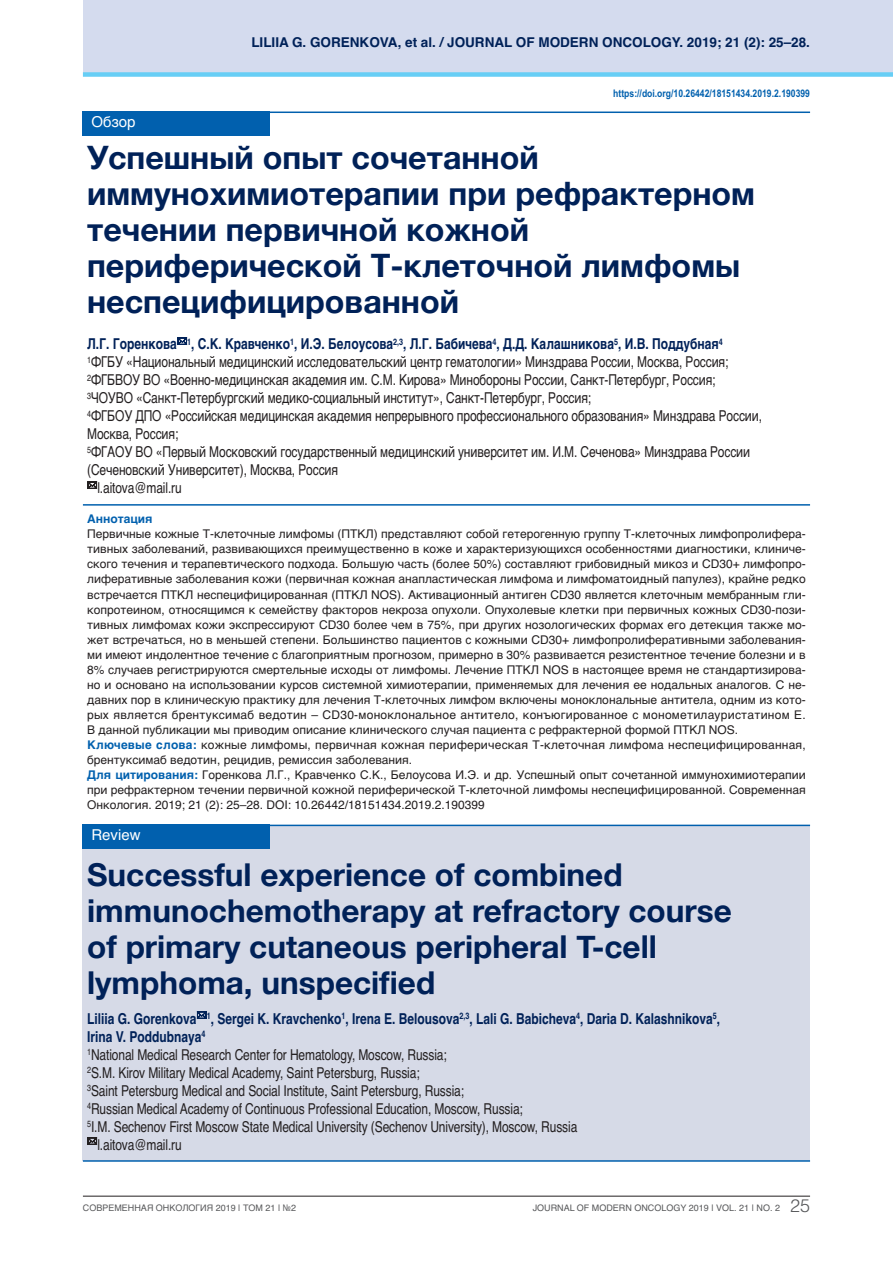
<style>
.page{position:relative;width:893px;height:1263px;background:#fff}
.page>*{position:absolute;margin:0;border:0;box-sizing:border-box;transform-origin:0 0}
.t1{font:32.25px/36px "font 0000000022 c 25795";color:#002158}
.t2{font:31.5px/36px "font 0000000022 c 25795";color:#002158}
.t3{font:15px "Helvetica";letter-spacing:-.01em;color:#231f20;scale:.8 1}
.t4{font:700 15px "Helvetica";color:#002158;scale:.8 1}
.t5{font:15px "Helvetica";color:#fff}
.t6{font:700 13.5px "Helvetica";color:#002158}
.t7{font:12px/15px "Helvetica";color:#231f20}
.t8{font:700 12px "Helvetica";color:#0160ae}
.t9{font:700 10.5px "Arial Narrow";color:#0160ae}
.t10{font:9px "Helvetica";color:#57585a}
.s1{font-weight:700;color:#0160ae}
.s2{font-weight:300;font-size:18px}
</style>
<div class="page">
<div style="left:83px;top:0;width:810px;height:74px;background:#d4dbee"></div>
<hr style="left:83px;top:1196px;width:727px;height:1px;background:#231f20">
<div style="left:83px;top:72px;width:810px;height:5px;background:#67cef5"></div>
<div style="left:83px;top:825px;width:727px;height:336px;background:#d6dae7"></div>
<div style="left:83px;top:112px;width:187px;height:24px;background:#0160ae"></div>
<div style="left:83px;top:825px;width:187px;height:24px;background:#0160ae"></div>
<hr style="left:83px;top:112px;width:727px;height:1px;background:#0160ae">
<hr style="left:83px;top:504px;width:727px;height:2px;background:#0160ae">
<hr style="left:83px;top:825px;width:727px;height:1px;background:#0160ae">
<hr style="left:83px;top:1160px;width:727px;height:2px;background:#0160ae">
<p class="t6" style="left:251px;top:32px;width:560px">LILIIA G. GORENKOVA, et al. / JOURNAL OF MODERN ONCOLOGY. 2019; 21 (2): 25–28.</p>
<p class="t9" style="left:613px;top:85px;width:198px">https://doi.org/10.26442/18151434.2019.2.190399</p>
<p class="t5" style="left:91px;top:110px;width:46px">Обзор</p>
<h1 class="t1" style="left:87px;top:139px;width:669px">Успешный опыт сочетанной иммунохимиотерапии при рефрактерном течении первичной кожной периферической Т-клеточной лимфомы неспецифицированной</h1>
<p class="t4" style="left:87px;top:332px;width:796px">Л.Г. Горенкова <sup>1</sup>, С.К. Кравченко<sup>1</sup>, И.Э. Белоусова<sup>2,3</sup>, Л.Г. Бабичева<sup>4</sup>, Д.Д. Калашникова<sup>5</sup>, И.В. Поддубная<sup>4</sup></p>
<p class="t3" style="left:87px;top:351px;width:803px"><sup>1</sup>ФГБУ «Национальный медицинский исследовательский центр гематологии» Минздрава России, Москва, Россия;</p>
<p class="t3" style="left:87px;top:369px;width:787px"><sup>2</sup>ФГБВОУ ВО «Военно-медицинская академия им. С.М. Кирова» Минобороны России, Санкт-Петербург, Россия;</p>
<p class="t3" style="left:87px;top:387px;width:632px"><sup>3</sup>ЧОУВО «Санкт-Петербургский медико-социальный институт», Санкт-Петербург, Россия;</p>
<p class="t3" style="left:87px;top:405px;width:845px"><sup>4</sup>ФГБОУ ДПО «Российская медицинская академия непрерывного профессионального образования» Минздрава России,</p>
<p class="t3" style="left:87px;top:423px;width:115px">Москва, Россия;</p>
<p class="t3" style="left:87px;top:441px;width:830px"><sup>5</sup>ФГАОУ ВО «Первый Московский государственный медицинский университет им. И.М. Сеченова» Минздрава России</p>
<p class="t3" style="left:87px;top:459px;width:315px">(Сеченовский Университет), Москва, Россия</p>
<p class="t3" style="left:97px;top:477px;width:107px">l.aitova@mail.ru</p>
<p class="t8" style="left:87px;top:510px;width:67px">Аннотация</p>
<p class="t7" style="left:87px;top:527px;width:720px">Первичные кожные Т-клеточные лимфомы (ПТКЛ) представляют собой гетерогенную группу Т-клеточных лимфопролифера&shy;тивных заболеваний, развивающихся преимущественно в коже и характеризующихся особенностями диагностики, клиниче&shy;ского течения и терапевтического подхода. Большую часть (более 50%) составляют грибовидный микоз и CD30+ лимфопро&shy;лиферативные заболевания кожи (первичная кожная анапластическая лимфома и лимфоматоидный папулез), крайне редко встречается ПТКЛ неспецифицированная (ПТКЛ NOS). Активационный антиген СD30 является клеточным мембранным гли&shy;копротеином, относящимся к семейству факторов некроза опухоли. Опухолевые клетки при первичных кожных CD30-пози&shy;тивных лимфомах кожи экспрессируют CD30 более чем в 75%, при других нозологических формах его детекция также мо&shy;жет встречаться, но в меньшей степени. Большинство пациентов с кожными CD30+ лимфопролиферативными заболевания&shy;ми имеют индолентное течение с благоприятным прогнозом, примерно в 30% развивается резистентное течение болезни и в 8% случаев регистрируются смертельные исходы от лимфомы. Лечение ПТКЛ NOS в настоящее время не стандартизирова&shy;но и основано на использовании курсов системной химиотерапии, применяемых для лечения ее нодальных аналогов. С не&shy;давних пор в клиническую практику для лечения Т-клеточных лимфом включены моноклональные антитела, одним из кото&shy;рых является брентуксимаб ведотин – CD30-моноклональное антитело, конъюгированное с монометилауристатином Е.<br>В данной публикации мы приводим описание клинического случая пациента с рефрактерной формой ПТКЛ NOS.<br><span class="s1">Ключевые слова:</span> кожные лимфомы, первичная кожная периферическая Т-клеточная лимфома неспецифицированная, брентуксимаб ведотин, рецидив, ремиссия заболевания.<br><span class="s1">Для цитирования:</span> Горенкова Л.Г., Кравченко С.К., Белоусова И.Э. и др. Успешный опыт сочетанной иммунохимиотерапии при рефрактерном течении первичной кожной периферической Т-клеточной лимфомы неспецифицированной. Современная Онкология. 2019; 21 (2): 25–28. DOI: 10.26442/18151434.2019.2.190399</p>
<p class="t5" style="left:91px;top:823px;width:51px">Review</p>
<h2 class="t2" style="left:87px;top:856px;width:646px">Successful experience of combined immunochemotherapy at refractory course of primary cutaneous peripheral T-cell lymphoma, unspecified</h2>
<p class="t4" style="left:87px;top:1006px;width:793px">Liliia G. Gorenkova <sup>1</sup>, Sergei K. Kravchenko<sup>1</sup>, Irena E. Belousova<sup>2,3</sup>, Lali G. Babicheva<sup>4</sup>, Daria D. Kalashnikova<sup>5</sup>,</p>
<p class="t4" style="left:87px;top:1024px;width:149px">Irina V. Poddubnaya<sup>4</sup></p>
<p class="t3" style="left:87px;top:1043px;width:451px"><sup>1</sup>National Medical Research Center for Hematology, Moscow, Russia;</p>
<p class="t3" style="left:87px;top:1061px;width:417px"><sup>2</sup>S.M. Kirov Military Medical Academy, Saint Petersburg, Russia;</p>
<p class="t3" style="left:87px;top:1079px;width:473px"><sup>3</sup>Saint Petersburg Medical and Social Institute, Saint Petersburg, Russia;</p>
<p class="t3" style="left:87px;top:1097px;width:546px"><sup>4</sup>Russian Medical Academy of Continuous Professional Education, Moscow, Russia;</p>
<p class="t3" style="left:87px;top:1115px;width:614px"><sup>5</sup>I.M. Sechenov First Moscow State Medical University (Sechenov University), Moscow, Russia</p>
<p class="t3" style="left:97px;top:1133px;width:107px">l.aitova@mail.ru</p>
<p class="t10" style="left:83px;top:1200px;width:215px">СОВРЕМЕННАЯ ОНКОЛОГИЯ 2019 | ТОМ 21 | №2</p>
<p class="t10" style="left:533px;top:1200px;width:279px">JOURNAL OF MODERN ONCOLOGY 2019 | VOL. 21 | NO. 2 <span class="s2">25</span></p>
</div>
